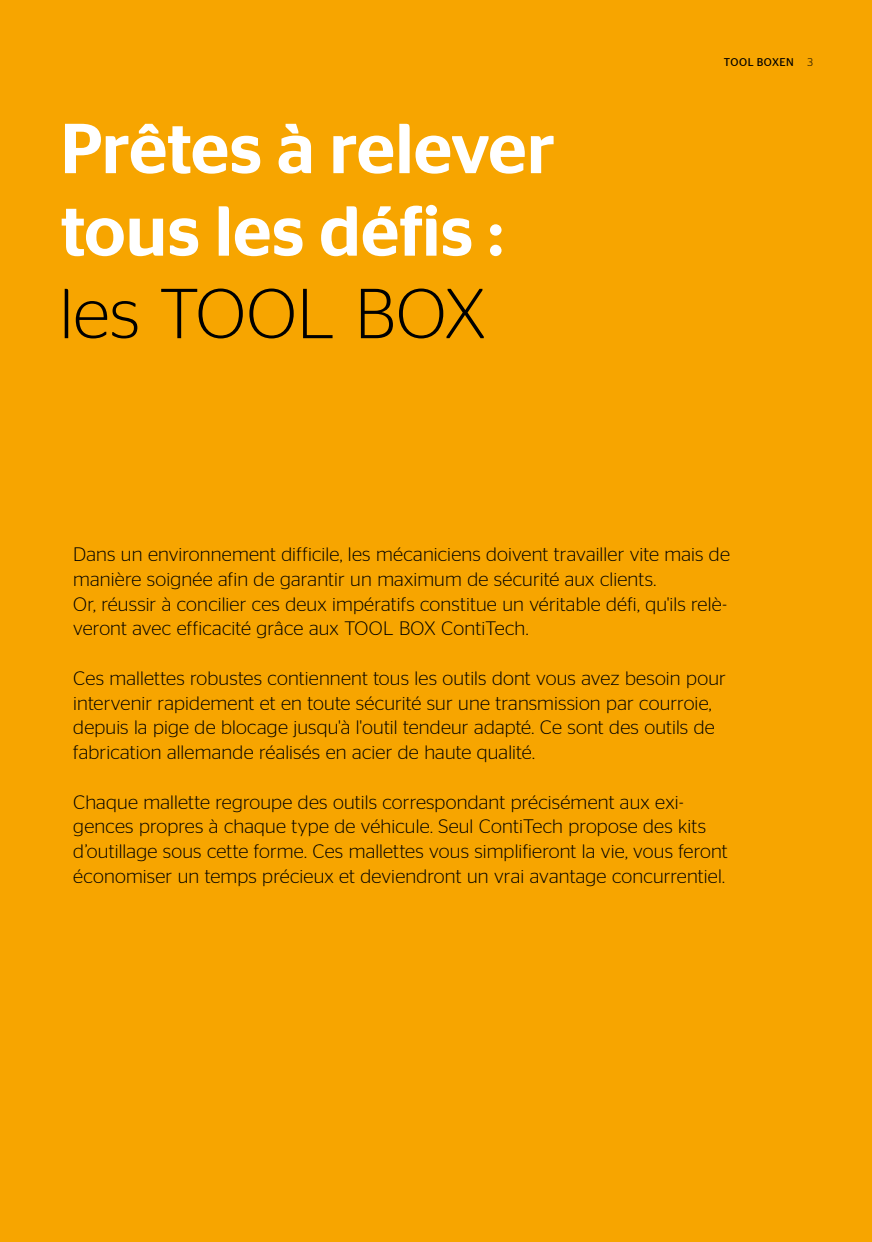
<style>
.page{position:relative;width:872px;height:1242px;background:#f7a500}
.page>*{position:absolute;margin:0;border:0;box-sizing:border-box;transform-origin:0 0}
.t1{font:500 70.5px/82.5px "Continental Stag Sans";color:#fff}
.t2{font:300 70.5px "Continental Stag Sans";letter-spacing:.005em;color:#000}
.t3{font:300 19.5px/24.8px "Continental Stag Sans";letter-spacing:.01em;color:#000}
.t4{font:11.25px "Continental Stag Sans";letter-spacing:.035em;color:#000}
.s1{font-weight:300}
</style>
<div class="page">
<h1 class="t1" style="left:61px;top:107px;width:496px">Prêtes à relever tous les défis :</h1>
<h1 class="t2" style="left:60px;top:275px;width:428px">les TOOL BOX</h1>
<p class="t4" style="left:724px;top:56px;width:91px">TOOL BOXEN <span class="s1">3</span></p>
<p class="t3" style="left:73px;top:541px;width:658px">Dans un environnement difficile, les mécaniciens doivent travailler vite mais de manière soignée afin de garantir un maximum de sécurité aux clients.<br>Or, réussir à concilier ces deux impératifs constitue un véritable défi, qu'ils relè&shy;veront avec efficacité grâce aux TOOL BOX ContiTech.</p>
<p class="t3" style="left:73px;top:665px;width:654px">Ces mallettes robustes contiennent tous les outils dont vous avez besoin pour intervenir rapidement et en toute sécurité sur une transmission par courroie, depuis la pige de blocage jusqu'à l'outil tendeur adapté. Ce sont des outils de fabrication allemande réalisés en acier de haute qualité.</p>
<p class="t3" style="left:73px;top:789px;width:656px">Chaque mallette regroupe des outils correspondant précisément aux exi&shy;gences propres à chaque type de véhicule. Seul ContiTech propose des kits d’outillage sous cette forme. Ces mallettes vous simplifieront la vie, vous feront économiser un temps précieux et deviendront un vrai avantage concurrentiel.</p>
</div>
